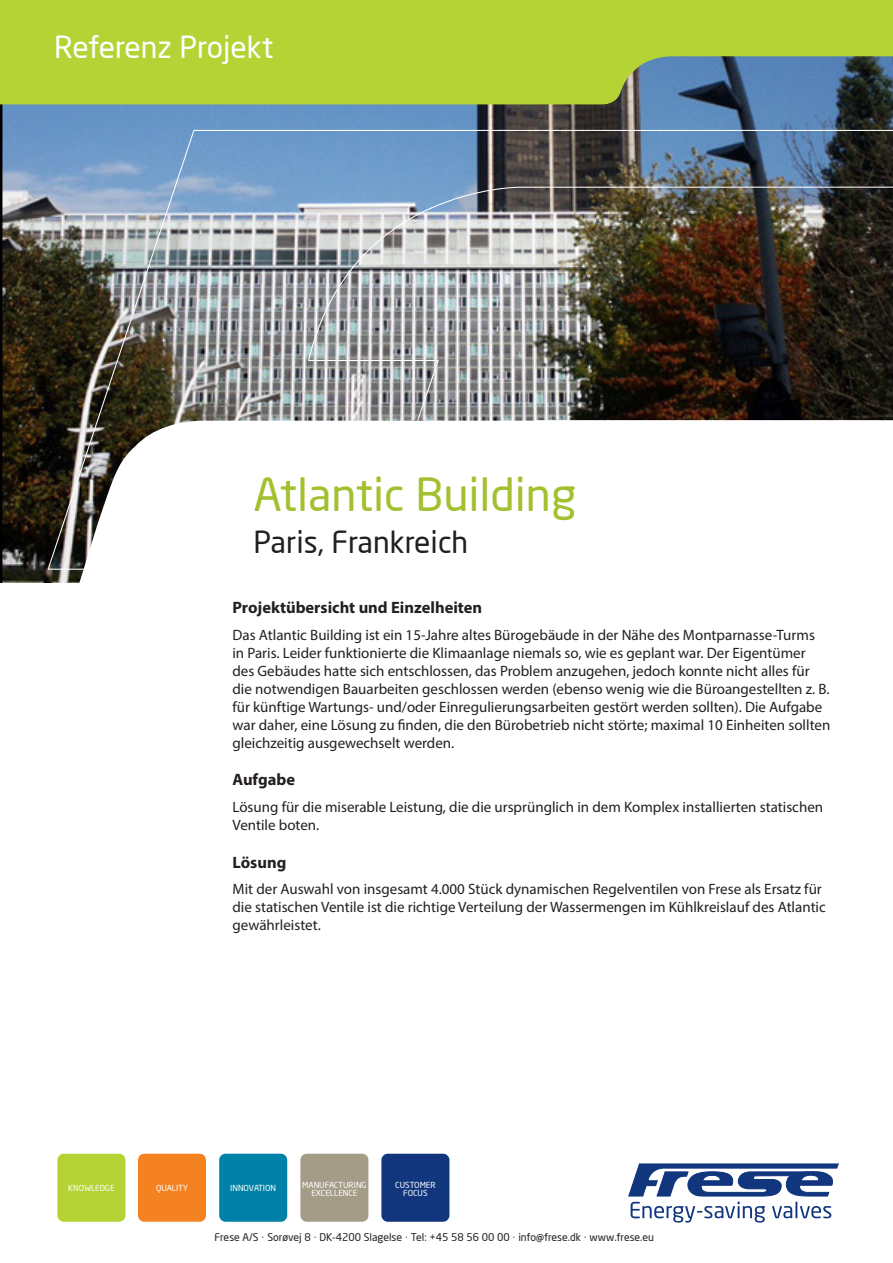
<style>
.page{position:relative;width:893px;height:1263px;background:#fff}
.page>*{position:absolute;margin:0;border:0;box-sizing:border-box;transform-origin:0 0}
.Overskrift_-_Farvet{font:45px "Neo Sans";color:#a3c02f}
.Overskrift_-_sort{font:30px "Neo Sans";color:#231f20}
.Overskrift_-_sort-2{font:30px "Neo Sans";color:#fff}
.Underoverskrift_sort{font:700 16.5px "Myriad Pro";color:#231f20}
.Brødtekst{font:15px/18px "Myriad Pro";color:#231f20}
.Kontakt_oplysninger{font:10.5px "Neo Sans";color:#231f20}
.t1{font:8.25px/8.4px "Neo Sans";color:#fff;text-align:center}
.s1{font-family:"Arial"}
</style>
<div class="page">
<img style="left:0;top:104px;width:893px;height:479px">
<img style="left:47px;top:130px;width:846px;height:291px">
<svg style="left:0;top:0;width:893px;height:104px;fill:#b5d334"></svg>
<svg style="left:5px;top:421px;width:530px;height:162px"></svg>
<svg style="left:535px;top:421px;width:358px;height:162px"></svg>
<svg style="left:628px;top:1164px;width:211px;height:58px"></svg>
<div style="left:57px;top:1154px;width:68px;height:68px;background:#b5d334;border-radius:6px"></div>
<div style="left:381px;top:1154px;width:68px;height:68px;background:#11367e;border-radius:6px"></div>
<div style="left:138px;top:1154px;width:68px;height:68px;background:#f58220;border-radius:6px"></div>
<div style="left:219px;top:1154px;width:68px;height:68px;background:#0081a7;border-radius:6px"></div>
<div style="left:300px;top:1154px;width:68px;height:68px;background:#a49c87;border-radius:6px"></div>
<p class="Overskrift_-_sort-2" style="left:54px;top:29px;width:221px">Referenz Projekt</p>
<p class="Overskrift_-_Farvet" style="left:253px;top:467px;width:324px">Atlantic Building</p>
<p class="Overskrift_-_sort" style="left:253px;top:523px;width:216px">Paris, Frankreich</p>
<p class="Underoverskrift_sort" style="left:232px;top:597px;width:251px">Projektübersicht und Einzelheiten</p>
<p class="Brødtekst" style="left:232px;top:625px;width:599px">Das Atlantic Building ist ein 15-Jahre altes Bürogebäude in der Nähe des Montparnasse-Turms in Paris. Leider funktionierte die Klimaanlage niemals so, wie es geplant war. Der Eigentümer des Gebäudes hatte sich entschlossen, das Problem anzugehen, jedoch konnte nicht alles für die notwendigen Bauarbeiten geschlossen werden (ebenso wenig wie die Büroangestellten z. B. für künftige Wartungs- und/oder Einregulierungsarbeiten gestört werden sollten). Die Aufgabe war daher, eine Lösung zu finden, die den Bürobetrieb nicht störte; maximal 10 Einheiten sollten gleichzeitig ausgewechselt werden.</p>
<p class="Underoverskrift_sort" style="left:232px;top:769px;width:64px">Aufgabe</p>
<p class="Brødtekst" style="left:232px;top:798px;width:592px">Lösung für die miserable Leistung, die die ursprünglich in dem Komplex installierten statischen<br>Ventile boten.</p>
<p class="Underoverskrift_sort" style="left:232px;top:851px;width:55px">Lösung</p>
<p class="Brødtekst" style="left:232px;top:880px;width:595px">Mit der Auswahl von insgesamt 4.000 Stück dynamischen Regelventilen von Frese als Ersatz für die statischen Ventile ist die richtige Verteilung der Wassermengen im Kühlkreislauf des Atlantic gewährleistet.</p>
<p class="t1" style="left:68px;top:1183px;width:48px">KNOWLEDGE</p>
<p class="t1" style="left:395px;top:1180px;width:42px">CUSTOMER<br>FOCUS</p>
<p class="t1" style="left:156px;top:1183px;width:33px">QUALITY</p>
<p class="t1" style="left:230px;top:1183px;width:48px">INNOVATION</p>
<p class="t1" style="left:302px;top:1180px;width:66px">MANUFACTURING<br>EXCELLENCE</p>
<p class="Kontakt_oplysninger" style="left:215px;top:1231px;width:441px">Frese A/S <span class="s1">·</span> Sorøvej 8 <span class="s1">·</span> DK-4200 Slagelse <span class="s1">·</span> Tel: +45 58 56 00 00 <span class="s1">·</span> info@frese.dk <span class="s1">·</span> www.frese.eu</p>
</div>
